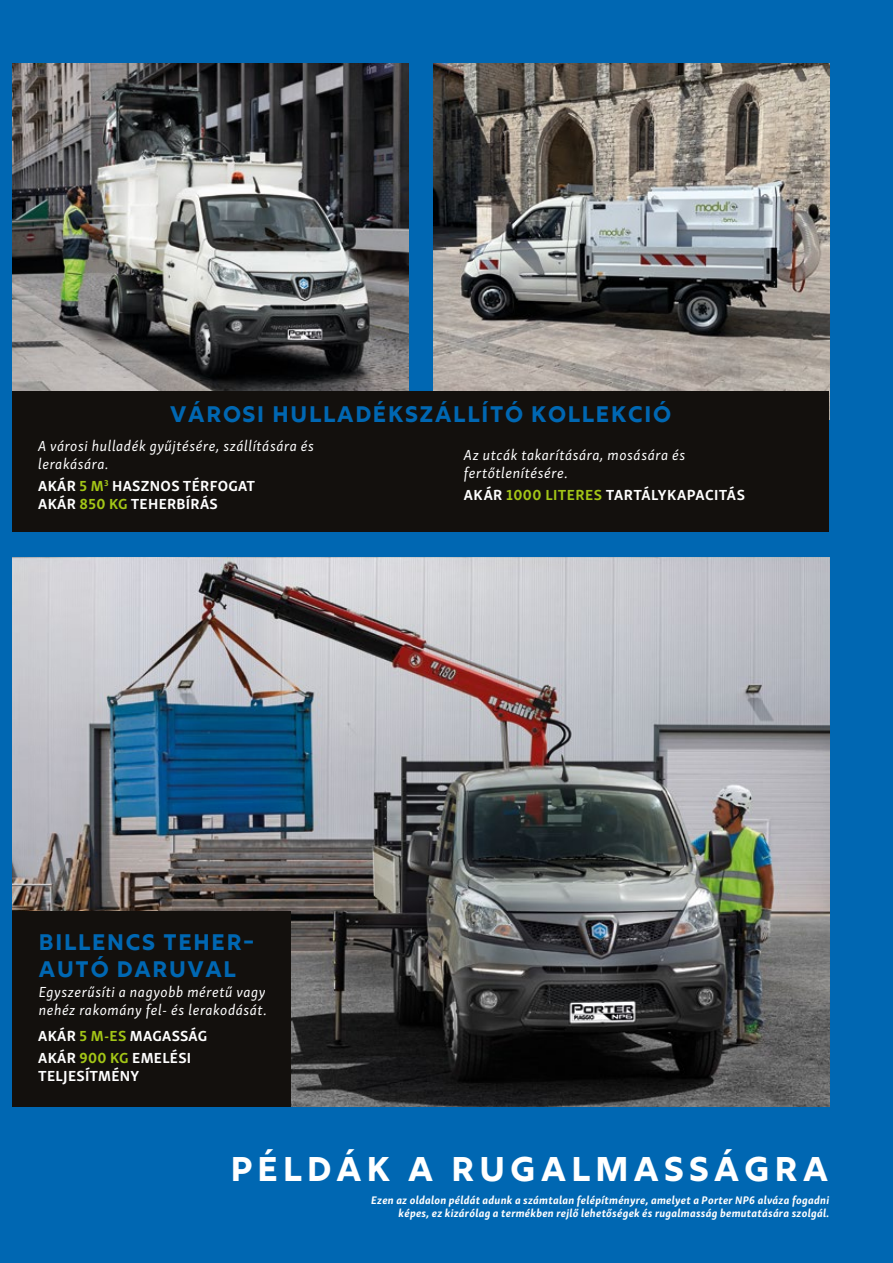
<style>
.page{position:relative;width:893px;height:1263px;background:#0067b2}
.page>*{position:absolute;margin:0;border:0;box-sizing:border-box;transform-origin:0 0}
.t1{font:34.2px "Rig Bold Face";letter-spacing:.1em;color:#fff}
.t2{font:22.5px/27px "Rig Bold Face";letter-spacing:.02em;color:#0067b2}
._04_Kenyér{font:italic 15px/18px "Skolar Sans PE";letter-spacing:.035em;color:#fff}
._04_Kenyér-2{font:700 15px/18px "Skolar Sans PE";letter-spacing:.02em;color:#fff}
.t3{font:italic 700 11.25px/13.5px "Skolar Sans PE";letter-spacing:.02em;color:#fff;text-align:right}
.s1{color:#a3c617}
</style>
<div class="page">
<img style="left:13px;top:557px;width:816px;height:550px">
<img style="left:434px;top:64px;width:395px;height:327px">
<img style="left:13px;top:64px;width:395px;height:327px">
<div style="left:13px;top:391px;width:816px;height:141px;background:#13100d"></div>
<div style="left:13px;top:911px;width:278px;height:196px;background:#13100d"></div>
<p class="t2" style="left:170px;top:403px;width:503px">VÁROSI HULLADÉKSZÁLLÍTÓ KOLLEKCIÓ</p>
<p class="_04_Kenyér" style="left:38px;top:435px;width:277px">A városi hulladék gyűjtésére, szállítására és lerakására.</p>
<p class="_04_Kenyér-2" style="left:38px;top:475px;width:218px">AKÁR <span class="s1">5 M</span><sup>3</sup> HASZNOS TÉRFOGAT</p>
<p class="_04_Kenyér-2" style="left:38px;top:493px;width:181px">AKÁR <span class="s1">850 KG</span> TEHERBÍRÁS</p>
<p class="_04_Kenyér" style="left:464px;top:445px;width:223px">Az utcák takarítására, mosására és fertőtlenítésére.</p>
<p class="_04_Kenyér-2" style="left:464px;top:485px;width:283px">AKÁR <span class="s1">1000 LITERES</span> TARTÁLYKAPACITÁS</p>
<p class="t2" style="left:38px;top:931px;width:218px">BILLENCS TEHER-<br>AUTÓ DARUVAL</p>
<p class="_04_Kenyér" style="left:39px;top:982px;width:230px">Egyszerűsíti a nagyobb méretű vagy nehéz rakomány fel- és lerakodását.</p>
<p class="_04_Kenyér-2" style="left:38px;top:1026px;width:171px">AKÁR <span class="s1">5 M-ES</span> MAGASSÁG</p>
<p class="_04_Kenyér-2" style="left:38px;top:1048px;width:155px">AKÁR <span class="s1">900 KG</span> EMELÉSI<br>TELJESÍTMÉNY</p>
<p class="t1" style="left:230px;top:1148px;width:601px">PÉLDÁK A RUGALMASSÁGRA</p>
<p class="t3" style="left:371px;top:1192px;width:459px">Ezen az oldalon példát adunk a számtalan felépítményre, amelyet a Porter NP6 alváza fogadni képes, ez kizárólag a termékben rejlő lehetőségek és rugalmasság bemutatására szolgál.</p>
</div>
